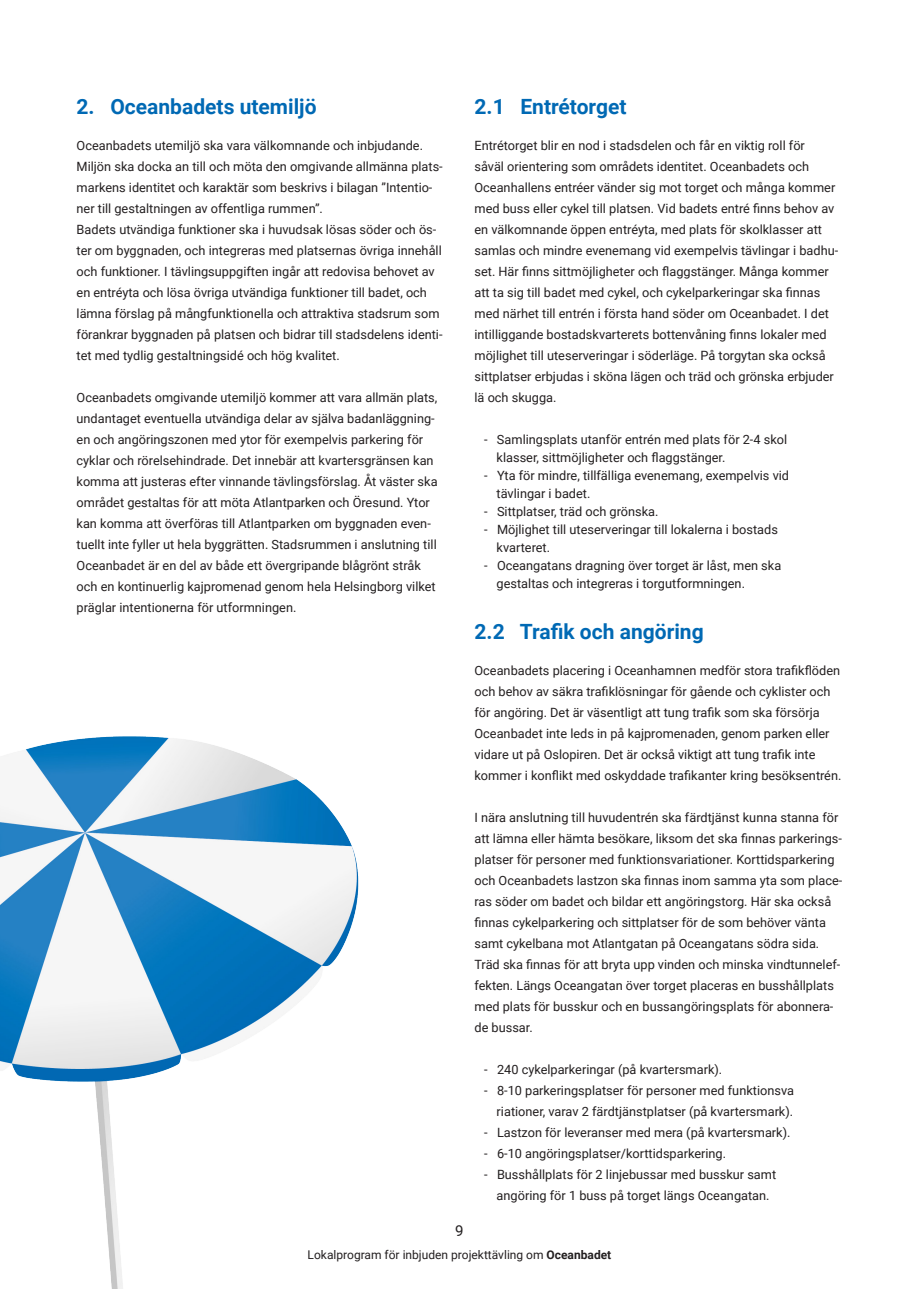
<style>
.page{position:relative;width:919px;height:1289px;background:#fff}
.page>*{position:absolute;margin:0;border:0;box-sizing:border-box;transform-origin:0 0}
.t1{font:700 21px "Roboto";color:#0069b4}
.t2{font:15px "Roboto";color:#231f20}
.t3{font:12.75px/21px "Roboto";color:#231f20}
.t4{font:12px "Roboto";color:#231f20}
.s1{font-weight:700}
</style>
<div class="page">
<img style="left:0;top:736px;width:359px;height:552px">
<p class="t1" style="left:77px;top:91px;width:241px">2. Oceanbadets utemiljö</p>
<p class="t3" style="left:77px;top:134px;width:368px">Oceanbadets utemiljö ska vara välkomnande och inbjudande.<br>Miljön ska docka an till och möta den omgivande allmänna plats&shy;markens identitet och karaktär som beskrivs i bilagan ”Intentio&shy;ner till gestaltningen av offentliga rummen”.</p>
<p class="t3" style="left:77px;top:218px;width:367px">Badets utvändiga funktioner ska i huvudsak lösas söder och ös&shy;ter om byggnaden, och integreras med platsernas övriga innehåll och funktioner. I tävlingsuppgiften ingår att redovisa behovet av en entréyta och lösa övriga utvändiga funktioner till badet, och lämna förslag på mångfunktionella och attraktiva stadsrum som förankrar byggnaden på platsen och bidrar till stadsdelens identi&shy;tet med tydlig gestaltningsidé och hög kvalitet.</p>
<p class="t3" style="left:77px;top:386px;width:362px">Oceanbadets omgivande utemiljö kommer att vara allmän plats, undantaget eventuella utvändiga delar av själva badanläggning&shy;en och angöringszonen med ytor för exempelvis parkering för cyklar och rörelsehindrade. Det innebär att kvartersgränsen kan komma att justeras efter vinnande tävlingsförslag. Åt väster ska området gestaltas för att möta Atlantparken och Öresund. Ytor kan komma att överföras till Atlantparken om byggnaden even&shy;tuellt inte fyller ut hela byggrätten. Stadsrummen i anslutning till Oceanbadet är en del av både ett övergripande blågrönt stråk och en kontinuerlig kajpromenad genom hela Helsingborg vilket präglar intentionerna för utformningen.</p>
<p class="t1" style="left:474px;top:91px;width:153px">2.1 Entrétorget</p>
<p class="t3" style="left:474px;top:134px;width:365px">Entrétorget blir en nod i stadsdelen och får en viktig roll för<br>såväl orientering som områdets identitet. Oceanbadets och Oceanhallens entréer vänder sig mot torget och många kommer med buss eller cykel till platsen. Vid badets entré finns behov av en välkomnande öppen entréyta, med plats för skolklasser att samlas och mindre evenemang vid exempelvis tävlingar i badhu&shy;set. Här finns sittmöjligheter och flaggstänger. Många kommer att ta sig till badet med cykel, och cykelparkeringar ska finnas med närhet till entrén i första hand söder om Oceanbadet. I det intilliggande bostadskvarterets bottenvåning finns lokaler med möjlighet till uteserveringar i söderläge. På torgytan ska också sittplatser erbjudas i sköna lägen och träd och grönska erbjuder lä och skugga.</p>
<p class="t3" style="left:496px;top:430px;width:292px;line-height:18px;text-indent:-13px">- Samlingsplats utanför entrén med plats för 2-4 skol klasser, sittmöjligheter och flaggstänger.</p>
<p class="t3" style="left:496px;top:466px;width:294px;line-height:18px;text-indent:-13px">- Yta för mindre, tillfälliga evenemang, exempelvis vid tävlingar i badet.</p>
<p class="t3" style="left:484px;top:500px;width:176px">- Sittplatser, träd och grönska.</p>
<p class="t3" style="left:496px;top:520px;width:283px;line-height:18px;text-indent:-13px">- Möjlighet till uteserveringar till lokalerna i bostads kvarteret.</p>
<p class="t3" style="left:496px;top:556px;width:286px;line-height:18px;text-indent:-13px">- Oceangatans dragning över torget är låst, men ska gestaltas och integreras i torgutformningen.</p>
<p class="t1" style="left:474px;top:616px;width:231px">2.2 Trafik och angöring</p>
<p class="t3" style="left:474px;top:659px;width:368px">Oceanbadets placering i Oceanhamnen medför stora trafikflöden och behov av säkra trafiklösningar för gående och cyklister och för angöring. Det är väsentligt att tung trafik som ska försörja Oceanbadet inte leds in på kajpromenaden, genom parken eller vidare ut på Oslopiren. Det är också viktigt att tung trafik inte kommer i konflikt med oskyddade trafikanter kring besöksentrén.</p>
<p class="t3" style="left:474px;top:806px;width:369px">I nära anslutning till huvudentrén ska färdtjänst kunna stanna för att lämna eller hämta besökare, liksom det ska finnas parkerings&shy;platser för personer med funktionsvariationer. Korttidsparkering och Oceanbadets lastzon ska finnas inom samma yta som place&shy;ras söder om badet och bildar ett angöringstorg. Här ska också finnas cykelparkering och sittplatser för de som behöver vänta samt cykelbana mot Atlantgatan på Oceangatans södra sida.<br>Träd ska finnas för att bryta upp vinden och minska vindtunnelef&shy;fekten. Längs Oceangatan över torget placeras en busshållplats med plats för busskur och en bussangöringsplats för abonnera&shy;de bussar.</p>
<p class="t3" style="left:484px;top:1058px;width:240px">- 240 cykelparkeringar (på kvartersmark).</p>
<p class="t3" style="left:484px;top:1079px;width:311px;text-align:right">- 8-10 parkeringsplatser för personer med funktionsva riationer, varav 2 färdtjänstplatser (på kvartersmark).</p>
<p class="t3" style="left:484px;top:1121px;width:308px">- Lastzon för leveranser med mera (på kvartersmark).</p>
<p class="t3" style="left:484px;top:1142px;width:243px">- 6-10 angöringsplatser/korttidsparkering.</p>
<p class="t3" style="left:484px;top:1163px;width:294px;text-align:center">- Busshållplats för 2 linjebussar med busskur samt angöring för 1 buss på torget längs Oceangatan.</p>
<p class="t2" style="left:455px;top:1220px;width:10px">9</p>
<p class="t4" style="left:307px;top:1245px;width:305px">Lokalprogram för inbjuden projekttävling om <span class="s1">Oceanbadet</span></p>
</div>
